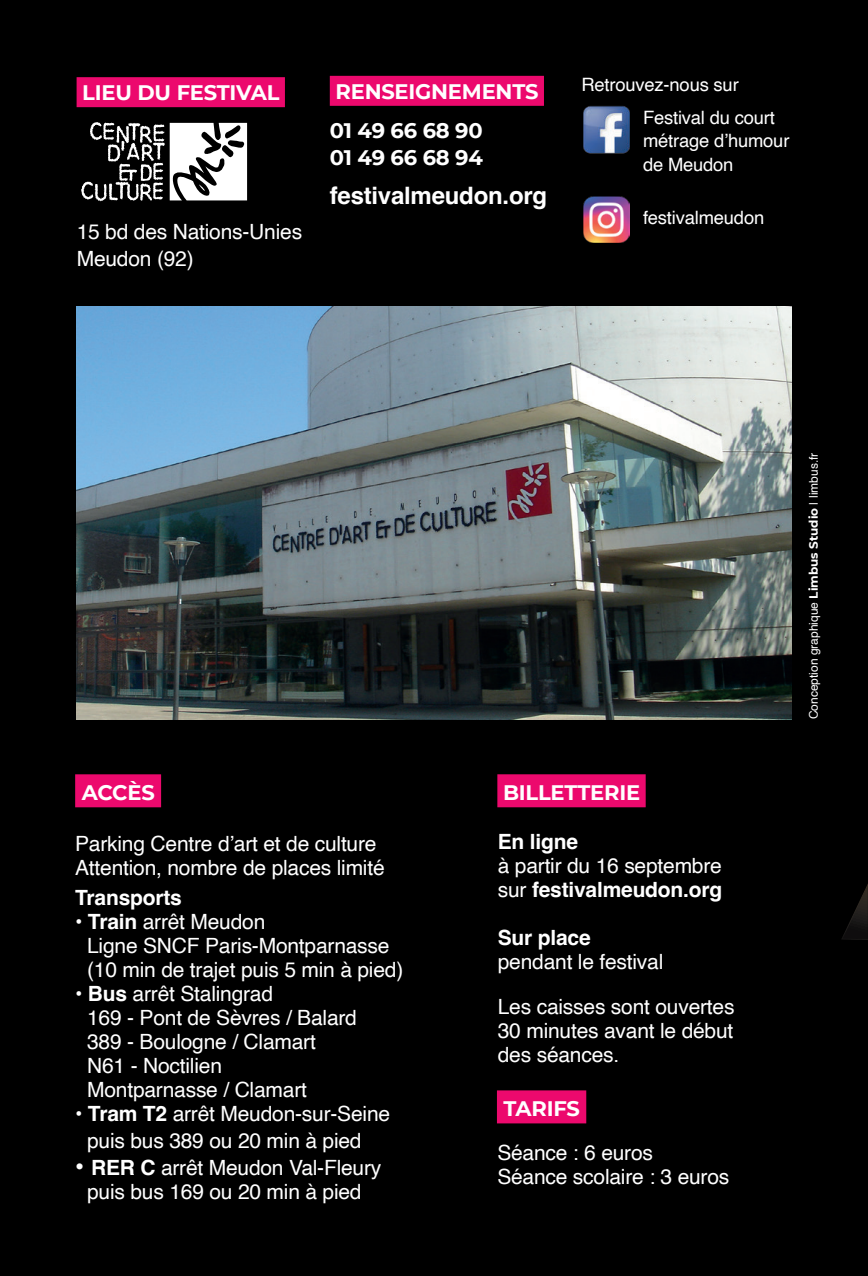
<style>
.page{position:relative;width:868px;height:1276px;background:#fff}
.page>*{position:absolute;margin:0;border:0;box-sizing:border-box;transform-origin:0 0}
.t1{font:700 24px "Helvetica";letter-spacing:-.01em;color:#fff}
.t2{font:21px/24px "Helvetica";letter-spacing:-.01em;color:#fff}
.t3{font:700 21px/39px "Montserrat";letter-spacing:-.01em;color:#fff}
.t4{font:700 21px "Helvetica";letter-spacing:-.01em;color:#fff}
.t5{font:18.3px/23.7px "Helvetica";letter-spacing:-.01em;color:#fff}
.t6{font:12px "Helvetica";color:#fff}
.s1{font-weight:700}
.s2{font-family:"Montserrat";font-weight:700;font-size:24px}
.s3{font-family:"Montserrat";font-weight:700}
</style>
<div class="page">
<div style="left:0;top:0;width:867px;height:1276px;background:#000"></div>
<div style="left:75px;top:774px;width:86px;height:33px;background:#ec096d"></div>
<img style="left:77px;top:307px;width:681px;height:412px">
<div style="left:497px;top:774px;width:148px;height:33px;background:#ec096d"></div>
<div style="left:497px;top:1090px;width:89px;height:33px;background:#ec096d"></div>
<div style="left:330px;top:76px;width:214px;height:30px;background:#ec096d"></div>
<svg style="left:81px;top:122px;width:166px;height:79px"></svg>
<div style="left:77px;top:77px;width:208px;height:30px;background:#ec096d"></div>
<svg style="left:758px;top:306px;width:34px;height:414px;background:#868f8b"></svg>
<svg style="left:842px;top:886px;width:25px;height:54px"></svg>
<img style="left:583px;top:106px;width:46px;height:48px">
<img style="left:583px;top:197px;width:46px;height:46px">
<p class="t3" style="left:82px;top:73px;width:198px">LIEU DU FESTIVAL</p>
<p class="t2" style="left:77px;top:218px;width:227px;line-height:27px">15 bd des Nations-Unies<br>Meudon (92)</p>
<p class="t3" style="left:330px;top:72px;width:210px">RENSEIGNEMENTS<br>01 49 66 68 90</p>
<p class="t3" style="left:330px;top:138px;width:155px">01 49 66 68 94</p>
<p class="t1" style="left:330px;top:186px;width:219px">festivalmeudon.org</p>
<p class="t5" style="left:581px;top:73px;width:159px">Retrouvez-nous sur</p>
<p class="t5" style="left:643px;top:106px;width:148px">Festival du court métrage d’humour de Meudon</p>
<p class="t5" style="left:643px;top:206px;width:123px">festivalmeudon</p>
<p class="t3" style="left:82px;top:772px;width:74px">ACCÈS</p>
<p class="t2" style="left:75px;top:832px;width:311px">Parking Centre d’art et de culture<br>Attention, nombre de places limité</p>
<p class="t4" style="left:75px;top:889px;width:108px">Transports</p>
<p class="t2" style="left:87px;top:909px;width:317px;text-indent:-12px">• <span class="s1">Train</span> arrêt Meudon<br>Ligne SNCF Paris-Montparnasse (10 min de trajet puis 5 min à pied)</p>
<p class="t2" style="left:87px;top:981px;width:271px;text-indent:-12px">• <span class="s1">Bus</span> arrêt Stalingrad<br>169 - Pont de Sèvres / Balard<br>389 - Boulogne / Clamart<br>N61 - Noctilien<br>Montparnasse / Clamart</p>
<p class="t2" style="left:87px;top:1100px;width:304px;line-height:27px;text-indent:-12px">• <span class="s1">Tram T2</span> arrêt Meudon-sur-Seine puis bus 389 ou 20 min à pied</p>
<p class="t2" style="left:75px;top:1156px;width:308px;text-align:center"><span class="s2">•</span> <span class="s1">RER C</span> arrêt Meudon Val-Fleury puis bus 169 ou 20 min à pied</p>
<p class="t3" style="left:503px;top:772px;width:138px">BILLETTERIE</p>
<p class="t4" style="left:497px;top:833px;width:82px">En ligne</p>
<p class="t2" style="left:497px;top:854px;width:226px">à partir du 16 septembre sur <span class="s1">festivalmeudon.org</span></p>
<p class="t4" style="left:497px;top:929px;width:94px">Sur place</p>
<p class="t2" style="left:497px;top:939px;width:238px;line-height:45px">pendant le festival<br>Les caisses sont ouvertes</p>
<p class="t2" style="left:497px;top:1019px;width:237px">30 minutes avant le début des séances.</p>
<p class="t3" style="left:503px;top:1088px;width:78px">TARIFS</p>
<p class="t2" style="left:497px;top:1141px;width:233px">Séance : 6 euros<br>Séance scolaire : 3 euros</p>
<p class="t6" style="left:804px;top:719px;width:268px;rotate:-90deg">Conception graphique <span class="s3">Limbus Studio</span> | limbus.fr</p>
</div>
